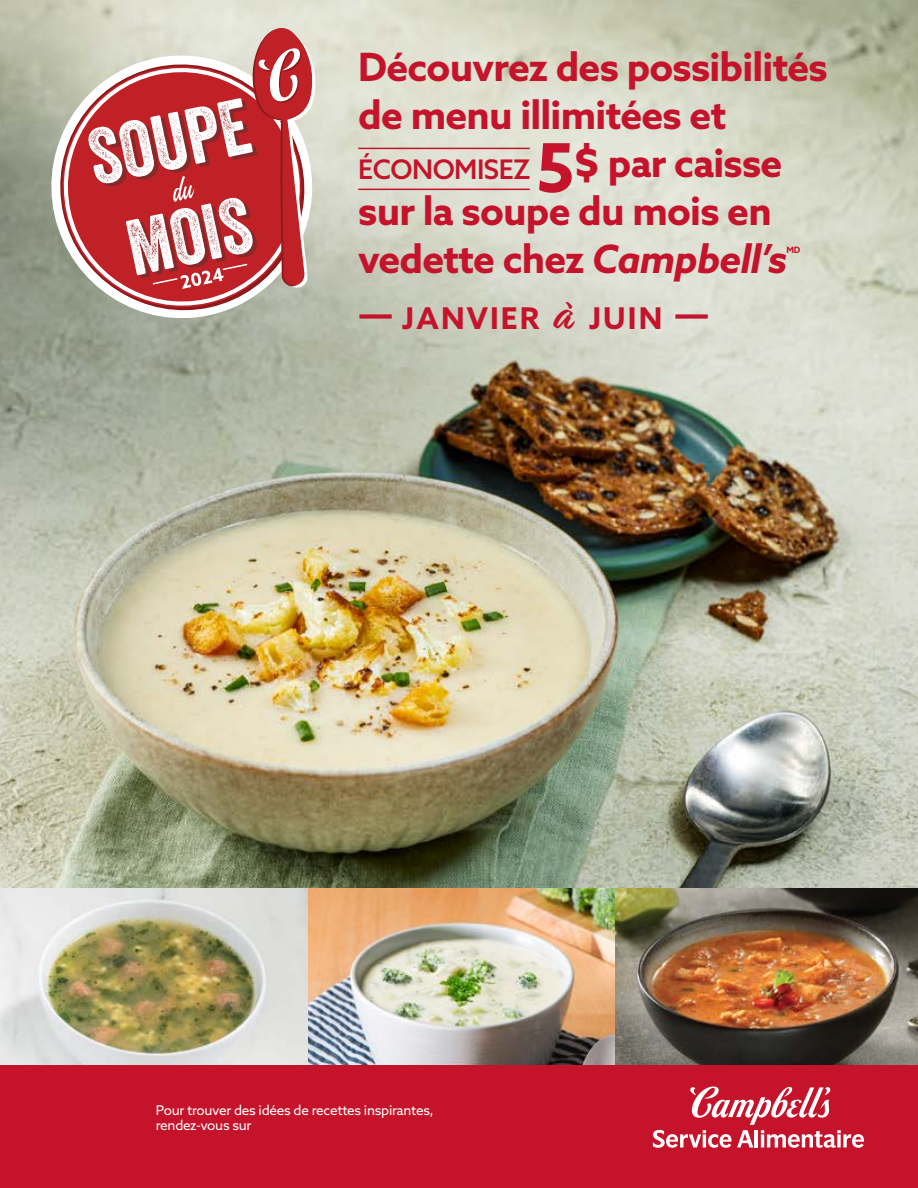
<style>
.page{position:relative;width:918px;height:1188px;background:#fff}
.page>*{position:absolute;margin:0;border:0;box-sizing:border-box;transform-origin:0 0}
.t1{font:76.35px "Veneer Two";color:#85292a}
.t2{font:700 39px "Azo Sans";letter-spacing:-.02em;color:#c4132a}
.t3{font:700 30px "Azo Sans";letter-spacing:.07em;color:#c4132a}
.t4{font:500 27px "Azo Sans";letter-spacing:-.02em;color:#c4132a}
.t5{font:13.5px/15px "Azo Sans";letter-spacing:-.02em;color:#fff}
.t6{font:700 8.7px "Azo Sans";color:#c4132a}
.s1{font-size:67.5px}
.s2{font-size:45px}
.s3{font-style:italic}
.s4{font-family:"Relation Two";font-size:45px}
</style>
<div class="page">
<img style="left:0;top:0;width:918px;height:889px">
<img style="left:0;top:889px;width:308px;height:177px">
<img style="left:614px;top:889px;width:304px;height:177px">
<img style="left:308px;top:889px;width:306px;height:177px">
<div style="left:0;top:1066px;width:918px;height:122px;background:#c4132a"></div>
<hr style="left:358px;top:148px;width:172px;height:1px;background:#c4132a">
<hr style="left:358px;top:189px;width:172px;height:1px;background:#c4132a">
<svg style="left:39px;top:43px;width:284px;height:280px;background:#b1b6a4"></svg>
<svg style="left:50px;top:52px;width:266px;height:270px"></svg>
<svg style="left:88px;top:26px;width:228px;height:263px"></svg>
<svg style="left:653px;top:1087px;width:211px;height:61px"></svg>
<h1 class="t1" style="left:84px;top:116px;width:164px;rotate:-12deg">soupe</h1>
<h1 class="t1" style="left:122px;top:207px;width:127px;rotate:-12deg">mois</h1>
<p class="t2" style="left:358px;top:41px;width:471px">Découvrez des possibilités</p>
<p class="t2" style="left:358px;top:89px;width:370px">de menu illimitées et</p>
<p class="t2" style="left:536px;top:137px;width:248px"><span class="s1">5</span><span class="s2">$</span> par caisse</p>
<p class="t2" style="left:358px;top:185px;width:415px">sur la soupe du mois en</p>
<p class="t2" style="left:358px;top:233px;width:430px">vedette chez <span class="s3">Campbell’s</span></p>
<p class="t6" style="left:786px;top:244px;width:15px">MD</p>
<p class="t3" style="left:358px;top:298px;width:353px"><span class="s2">—</span> JANVIER <span class="s4">à</span> JUIN <span class="s2">—</span></p>
<p class="t4" style="left:358px;top:151px;width:174px">ÉCONOMISEZ</p>
<p class="t5" style="left:156px;top:1103px;width:280px">Pour trouver des idées de recettes inspirantes, rendez-vous sur</p>
</div>
